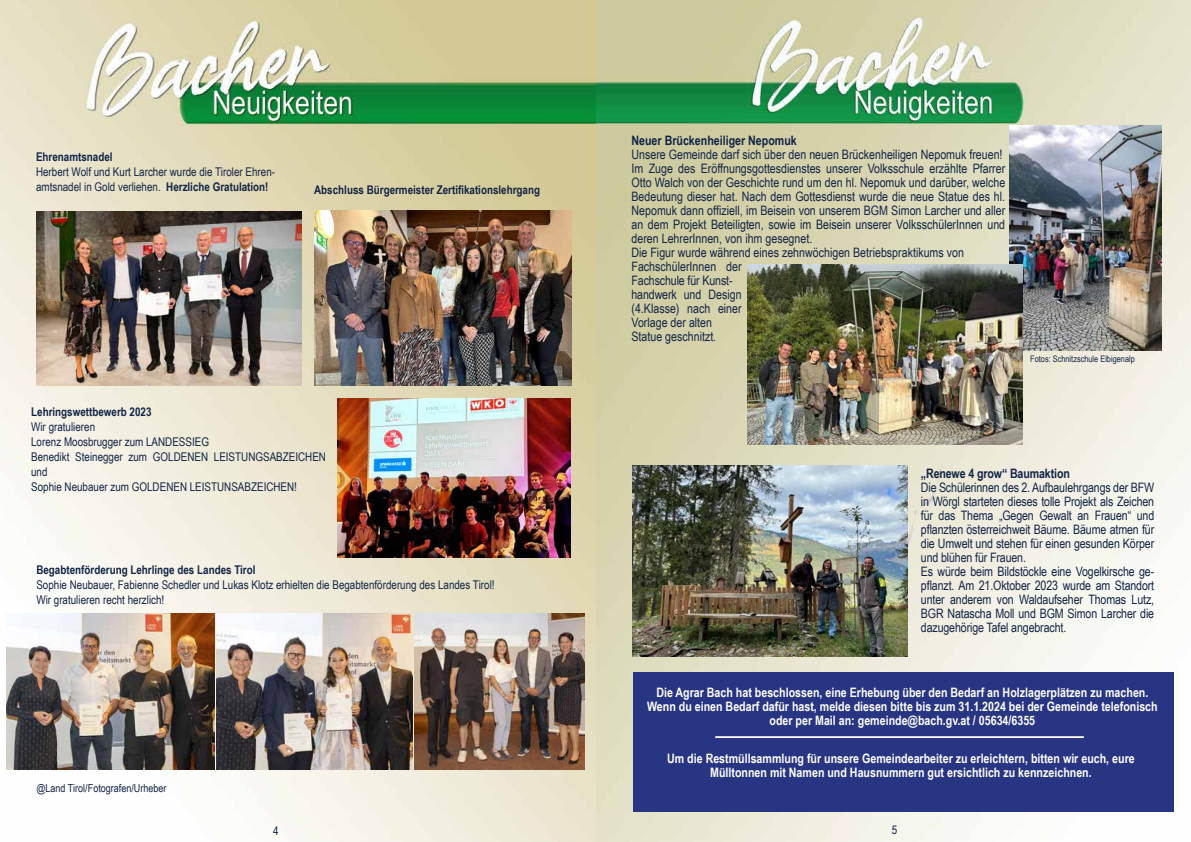
<style>
.page{position:relative;width:1191px;height:842px;background:#fff}
.page>*{position:absolute;margin:0;border:0;box-sizing:border-box;transform-origin:0 0}
.t1{font:13px/14px "Arial Narrow";color:#122446}
.t2{font:700 13px/14px "Arial Narrow";color:#fff;text-align:center}
.t3{font:700 13px "Arial Narrow";color:#122446}
.t4{font:12px/15px "Arial Narrow";color:#122446}
.t5{font:700 12px "Arial Narrow";color:#122446}
.t6{font:11px "Arial Narrow";color:#122446}
.t7{font:9px "Arial Narrow";color:#122446}
.s1{font-weight:700}
</style>
<div class="page">
<img style="left:0;top:0;width:1191px;height:842px">
<img style="left:314px;top:210px;width:257px;height:175px">
<img style="left:337px;top:399px;width:233px;height:158px">
<img style="left:7px;top:614px;width:405px;height:156px">
<img style="left:414px;top:614px;width:171px;height:156px">
<img style="left:1009px;top:126px;width:152px;height:224px">
<div style="left:633px;top:672px;width:540px;height:139px;background:#283583"></div>
<img style="left:36px;top:211px;width:266px;height:175px">
<img style="left:747px;top:265px;width:275px;height:180px">
<img style="left:633px;top:465px;width:274px;height:191px">
<div style="left:715px;top:736px;width:369px;height:2px;border:1px solid #fff"></div>
<p class="t5" style="left:36px;top:148px;width:78px">Ehrenamtsnadel</p>
<p class="t4" style="left:36px;top:164px;width:240px">Herbert Wolf und Kurt Larcher wurde die Tiroler Ehren&shy;amtsnadel in Gold verliehen. <span class="s1">Herzliche Gratulation!</span></p>
<p class="t5" style="left:314px;top:181px;width:227px">Abschluss Bürgermeister Zertifikationslehrgang</p>
<p class="t5" style="left:31px;top:402px;width:122px">Lehringswettbewerb 2023</p>
<p class="t4" style="left:31px;top:418px;width:296px">Wir gratulieren<br>Lorenz Moosbrugger zum LANDESSIEG<br>Benedikt Steinegger zum GOLDENEN LEISTUNGSABZEICHEN und<br>Sophie Neubauer zum GOLDENEN LEISTUNSABZEICHEN!</p>
<p class="t5" style="left:36px;top:561px;width:221px">Begabtenförderung Lehrlinge des Landes Tirol</p>
<p class="t4" style="left:36px;top:577px;width:460px">Sophie Neubauer, Fabienne Schedler und Lukas Klotz erhielten die Begabtenförderung des Landes Tirol!<br>Wir gratulieren recht herzlich!</p>
<p class="t6" style="left:36px;top:780px;width:132px">@Land Tirol/Fotografen/Urheber</p>
<p class="t4" style="left:273px;top:823px;width:7px">4</p>
<p class="t3" style="left:631px;top:131px;width:167px">Neuer Brückenheiliger Nepomuk</p>
<p class="t1" style="left:631px;top:147px;width:375px">Unsere Gemeinde darf sich über den neuen Brückenheiligen Nepomuk freuen!<br>Im Zuge des Eröffnungsgottesdienstes unserer Volksschule erzählte Pfarrer Otto Walch von der Geschichte rund um den hl. Nepomuk und darüber, welche Bedeutung dieser hat. Nach dem Gottesdienst wurde die neue Statue des hl.<br>Nepomuk dann offiziell, im Beisein von unserem BGM Simon Larcher und aller an dem Projekt Beteiligten, sowie im Beisein unserer VolksschülerInnen und deren LehrerInnen, von ihm gesegnet.<br>Die Figur wurde während eines zehnwöchigen Betriebspraktikums von FachschülerInnen der<br>Fachschule für Kunst-<br>handwerk und Design<br>(4.Klasse) nach einer<br>Vorlage der alten<br>Statue geschnitzt.</p>
<p class="t7" style="left:1030px;top:352px;width:106px">Fotos: Schnitzschule Elbigenalp</p>
<p class="t3" style="left:921px;top:463px;width:150px">„Renewe 4 grow“ Baumaktion</p>
<p class="t1" style="left:921px;top:479px;width:235px">Die Schülerinnen des 2. Aufbaulehrgangs der BFW in Wörgl starteten dieses tolle Projekt als Zeichen für das Thema „Gegen Gewalt an Frauen“ und pflanzten österreichweit Bäume. Bäume atmen für die Umwelt und stehen für einen gesunden Körper und blühen für Frauen.<br>Es würde beim Bildstöckle eine Vogelkirsche ge&shy;pflanzt. Am 21.Oktober 2023 wurde am Standort unter anderem von Waldaufseher Thomas Lutz, BGR Natascha Moll und BGM Simon Larcher die dazugehörige Tafel angebracht.</p>
<p class="t2" style="left:647px;top:685px;width:512px">Die Agrar Bach hat beschlossen, eine Erhebung über den Bedarf an Holzlagerplätzen zu machen.<br>Wenn du einen Bedarf dafür hast, melde diesen bitte bis zum 31.1.2024 bei der Gemeinde telefonisch oder per Mail an: gemeinde@bach.gv.at / 05634/6355</p>
<p class="t2" style="left:667px;top:750px;width:469px">Um die Restmüllsammlung für unsere Gemeindearbeiter zu erleichtern, bitten wir euch, eure<br>Mülltonnen mit Namen und Hausnummern gut ersichtlich zu kennzeichnen.</p>
<p class="t4" style="left:892px;top:822px;width:7px">5</p>
</div>
